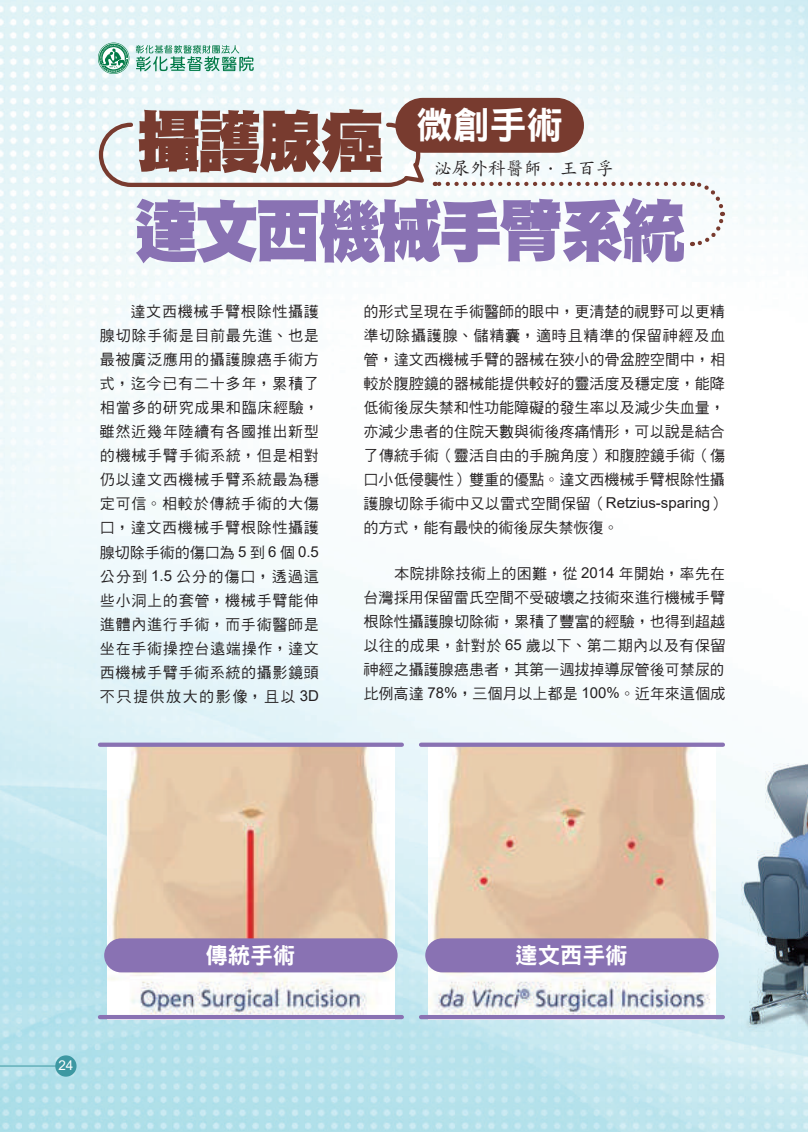
<style>
.page{position:relative;width:808px;height:1132px;background:#fff}
.page>*{position:absolute;margin:0;border:0;box-sizing:border-box;transform-origin:0 0}
.t1{font:67.5px "DF Hei UB HKP BF";letter-spacing:-.05em;color:#8972b3;scale:.95 1}
.t2{font:67.5px "DF Hei UB HKP BF";color:#783b2f;scale:.95 1}
.t3{font:37.5px "DFN Hei XB HKP BF";color:#fff}
.t4{font:22.5px "DFN Hei XB HKP BF";color:#fff}
.t5{font:500 18px "Zen Kai";color:#231f20}
.t6{font:15px/24px "DF Hei Md HKP BF";letter-spacing:.005em;color:#231f20;text-align:justify}
.t7{font:13.5px "Arial";color:#fff}
.s1{font-family:"Arial"}
</style>
<div class="page">
<img style="left:0;top:0;width:807px;height:1131px">
<div style="left:395px;top:98px;width:189px;height:55px;background:#783b2f;border-radius:27px"></div>
<div style="left:99px;top:123px;width:321px;height:64px;border:4px solid #783b2f;border-radius:30px"></div>
<svg style="left:401px;top:159px;width:28px;height:27px"></svg>
<svg style="left:691px;top:179px;width:35px;height:69px"></svg>
<svg style="left:435px;top:182px;width:248px;height:4px"></svg>
<img style="left:107px;top:746px;width:287px;height:268px">
<div style="left:104px;top:938px;width:294px;height:34px;background:#8972b3;border-radius:17px"></div>
<svg style="left:100px;top:742px;width:302px;height:4px"></svg>
<svg style="left:100px;top:1014px;width:302px;height:4px"></svg>
<img style="left:428px;top:746px;width:287px;height:268px">
<div style="left:425px;top:938px;width:294px;height:34px;background:#8972b3;border-radius:17px"></div>
<svg style="left:421px;top:742px;width:297px;height:4px"></svg>
<svg style="left:421px;top:1014px;width:297px;height:4px"></svg>
<img style="left:718px;top:629px;width:90px;height:454px">
<div style="left:55px;top:1054px;width:22px;height:22px;background:#3d98a2;border-radius:50%"></div>
<hr style="left:0;top:1065px;width:63px;height:1px;background:#3d98a2">
<svg style="left:136px;top:45px;width:118px;height:26px;background:#9acbbc"></svg>
<svg style="left:98px;top:43px;width:31px;height:31px"></svg>
<svg style="left:98px;top:43px;width:31px;height:30px"></svg>
<svg style="left:99px;top:44px;width:29px;height:29px"></svg>
<svg style="left:100px;top:45px;width:27px;height:27px"></svg>
<h2 class="t3" style="left:416px;top:106px;width:148px">微創手術</h2>
<h1 class="t2" style="left:137px;top:107px;width:261px">攝護腺癌</h1>
<h1 class="t1" style="left:134px;top:197px;width:582px">達文西機械手臂系統</h1>
<p class="t5" style="left:434px;top:159px;width:181px">泌尿外科醫師．王百孚</p>
<p class="t6" style="left:100px;top:300px;width:221px;text-indent:31px">達文西機械手臂根除性攝護腺切除手術是目前最先進、也是最被廣泛應用的攝護腺癌手術方式，迄今已有二十多年，累積了相當多的研究成果和臨床經驗，雖然近幾年陸續有各國推出新型的機械手臂手術系統，但是相對仍以達文西機械手臂系統最為穩定可信。相較於傳統手術的大傷口，達文西機械手臂根除性攝護腺切除手術的傷口為 <span class="s1">5</span> 到 <span class="s1">6</span> 個 <span class="s1">0.5</span>公分到 <span class="s1">1.5</span> 公分的傷口，透過這些小洞上的套管，機械手臂能伸進體內進行手術，而手術醫師是坐在手術操控台遠端操作，達文西機械手臂手術系統的攝影鏡頭不只提供放大的影像，且以 <span class="s1">3D</span></p>
<p class="t6" style="left:364px;top:300px;width:363px">的形式呈現在手術醫師的眼中，更清楚的視野可以更精準切除攝護腺、儲精囊，適時且精準的保留神經及血管，達文西機械手臂的器械在狹小的骨盆腔空間中，相較於腹腔鏡的器械能提供較好的靈活度及穩定度，能降低術後尿失禁和性功能障礙的發生率以及減少失血量，亦減少患者的住院天數與術後疼痛情形，可以說是結合了傳統手術（靈活自由的手腕角度）和腹腔鏡手術（傷口小低侵襲性）雙重的優點。達文西機械手臂根除性攝護腺切除手術中又以雷式空間保留（<span class="s1">Retzius-sparing</span>）的方式，能有最快的術後尿失禁恢復。</p>
<p class="t6" style="left:364px;top:561px;width:363px;text-indent:31px">本院排除技術上的困難，從 <span class="s1">2014</span> 年開始，率先在台灣採用保留雷氏空間不受破壞之技術來進行機械手臂根除性攝護腺切除術，累積了豐富的經驗，也得到超越以往的成果，針對於 <span class="s1">65</span> 歲以下、第二期內以及有保留神經之攝護腺癌患者，其第一週拔掉導尿管後可禁尿的比例高達 <span class="s1">78%</span>，三個月以上都是 <span class="s1">100%</span>。近年來這個成</p>
<p class="t7" style="left:58px;top:1056px;width:17px">24</p>
<h3 class="t4" style="left:205px;top:943px;width:91px">傳統手術</h3>
<h3 class="t4" style="left:515px;top:943px;width:114px">達文西手術</h3>
</div>
